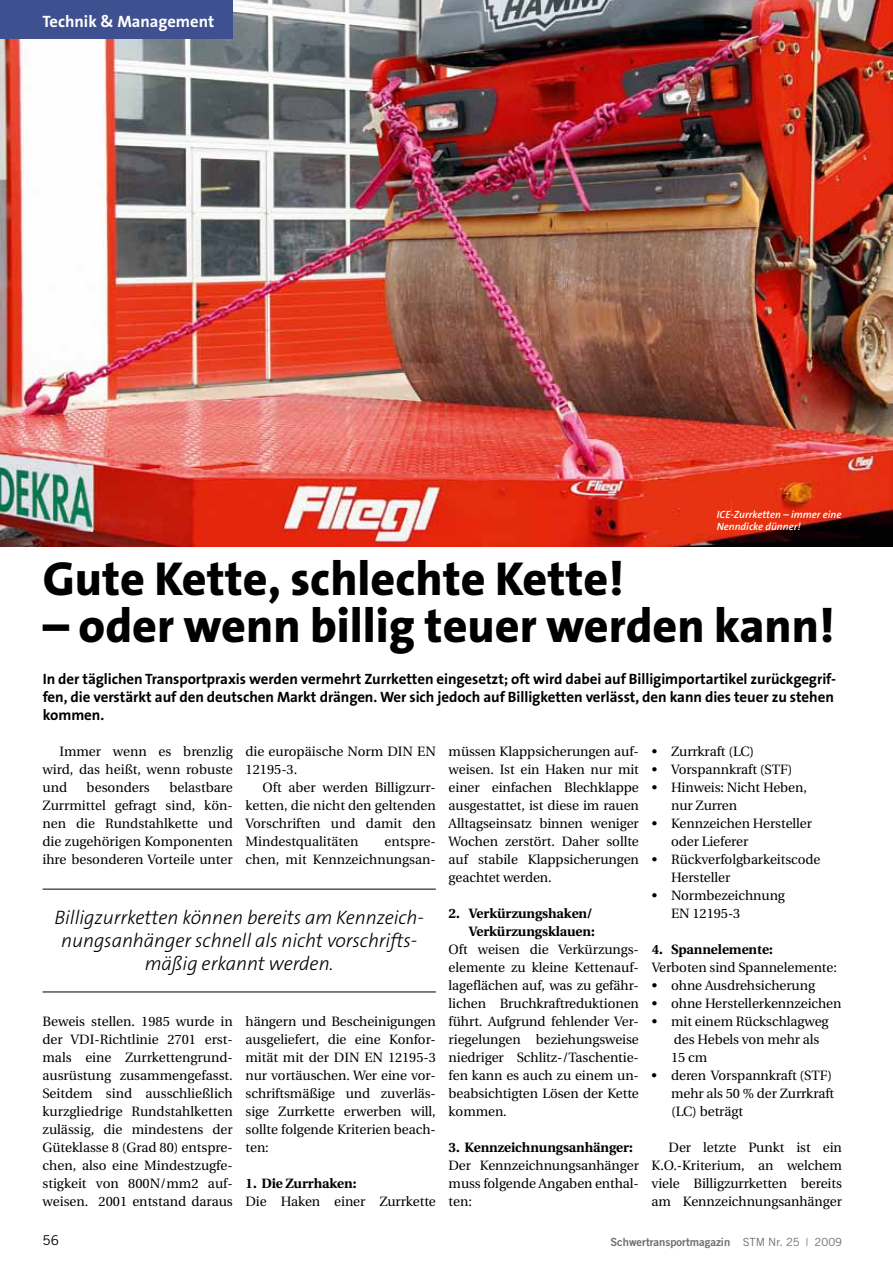
<style>
.page{position:relative;width:893px;height:1263px;background:#fff}
.page>*{position:absolute;margin:0;border:0;box-sizing:border-box;transform-origin:0 0}
.t1{font:800 48px "The Sans B8";color:#000}
.t2{font:italic 300 19.5px/23.4px "The Sans B3";letter-spacing:-.005em;color:#000;text-align:center}
.t3{font:700 16.5px "The Sans B7";color:#fff}
.t4{font:700 15px/18px "The Sans B7";letter-spacing:-.005em;color:#000}
.t5{font:13.5px/18px "Utopia";letter-spacing:-.005em;color:#000;text-align:justify}
.t6{font:700 13.5px/18px "Utopia";letter-spacing:-.005em;color:#000;text-align:right}
.t7{font:13.5px "Trade Gothic";color:#000}
.t8{font:11.25px "Trade Gothic Bold Two";color:#6e6e6e}
.t9{font:italic 600 10.5px/12.3px "The Sans B6";color:#fff}
.s1{font-family:"Trade Gothic"}
</style>
<div class="page">
<img style="left:0;top:0;width:893px;height:546px">
<div style="left:0;top:0;width:233px;height:39px;background:#3e5090"></div>
<hr style="left:43px;top:889px;width:393px;height:1px;background:#000">
<hr style="left:43px;top:991px;width:393px;height:1px;background:#000">
<p class="t3" style="left:43px;top:13px;width:173px">Technik &amp; Management</p>
<p class="t9" style="left:717px;top:509px;width:126px">ICE-Zurrketten – immer eine<br>Nenndicke dünner!</p>
<h1 class="t1" style="left:43px;top:553px;width:583px">Gute Kette, schlechte Kette!</h1>
<h1 class="t1" style="left:43px;top:600px;width:793px">– oder wenn billig teuer werden kann!</h1>
<p class="t4" style="left:43px;top:670px;width:795px">In der täglichen Transportpraxis werden vermehrt Zurrketten eingesetzt; oft wird dabei auf Billigimportartikel zurückgegrif&shy;fen, die verstärkt auf den deutschen Markt drängen. Wer sich jedoch auf Billigketten verlässt, den kann dies teuer zu stehen kommen.</p>
<p class="t5" style="left:43px;top:743px;width:192px;text-indent:17px">Immer wenn es brenzlig wird, das heißt, wenn robuste und</p>
<p class="t5" style="left:652px;top:742px;width:104px">• Zurrkraft (LC)</p>
<p class="t5" style="left:652px;top:760px;width:142px">• Vorspannkraft (STF)</p>
<p class="t5" style="left:671px;top:778px;width:137px;text-indent:-19px">• Hinweis: Nicht Heben, nur Zurren</p>
<p class="t5" style="left:671px;top:814px;width:142px;text-indent:-19px">• Kennzeichen Hersteller oder Lieferer</p>
<p class="t5" style="left:671px;top:850px;width:151px;text-indent:-19px">• Rückverfolgbarkeitscode<br>Hersteller</p>
<p class="t5" style="left:671px;top:886px;width:115px;text-indent:-19px">• Normbezeichnung<br>EN 12195-3</p>
<p class="t6" style="left:652px;top:940px;width:123px">4. Spannelemente:</p>
<p class="t5" style="left:652px;top:958px;width:187px">Verboten sind Spannelemente:</p>
<p class="t5" style="left:652px;top:976px;width:165px">• ohne Ausdrehsicherung</p>
<p class="t5" style="left:652px;top:994px;width:191px">• ohne Herstellerkennzeichen</p>
<p class="t5" style="left:671px;top:1012px;width:159px;text-align:left;text-indent:-19px">• mit einem Rückschlagweg des Hebels von mehr als<br>15 cm</p>
<p class="t5" style="left:671px;top:1066px;width:165px;text-align:left;text-indent:-19px">• deren Vorspannkraft (STF) mehr als 50 % der Zurrkraft (LC) beträgt</p>
<p class="t5" style="left:652px;top:1138px;width:192px;text-indent:17px">Der letzte Punkt ist ein K.O.-Kriterium, an welchem viele Billigzurrketten bereits am Kennzeichnungsanhänger</p>
<p class="t5" style="left:449px;top:743px;width:192px">müssen Klappsicherungen auf&shy;weisen. Ist ein Haken nur mit einer einfachen Blechklappe ausgestattet, ist diese im rauen Alltagseinsatz binnen weniger Wochen zerstört. Daher sollte auf stabile Klappsicherungen geachtet werden.</p>
<p class="t6" style="left:449px;top:904px;width:148px">2. Verkürzungshaken/<br>Verkürzungsklauen:</p>
<p class="t5" style="left:449px;top:941px;width:192px">Oft weisen die Verkürzungs&shy;elemente zu kleine Kettenauf&shy;lageflächen auf, was zu gefähr&shy;lichen Bruchkraftreduktionen führt. Aufgrund fehlender Ver&shy;riegelungen beziehungsweise niedriger Schlitz-/Taschentie&shy;fen kann es auch zu einem un&shy;beabsichtigten Lösen der Kette kommen.</p>
<p class="t6" style="left:449px;top:1138px;width:186px">3. Kennzeichnungsanhänger:</p>
<p class="t5" style="left:449px;top:1156px;width:192px">Der Kennzeichnungsanhänger muss folgende Angaben enthal&shy;ten:</p>
<p class="t5" style="left:246px;top:743px;width:192px">die europäische Norm DIN EN<br>12195-3.</p>
<p class="t5" style="left:246px;top:779px;width:192px;text-indent:17px">Oft aber werden Billigzurr&shy;ketten, die nicht den geltenden Vorschriften und damit den Mindestqualitäten</p>
<p class="t5" style="left:43px;top:779px;width:192px;text-indent:127px">belastbare Zurrmittel gefragt sind, kön&shy;nen die Rundstahlkette und die zugehörigen Komponenten ihre besonderen Vorteile unter</p>
<p class="t5" style="left:87px;top:779px;width:65px">besonders</p>
<p class="t5" style="left:246px;top:833px;width:192px;text-align:right">entspre-<br>chen, mit Kennzeichnungsan-</p>
<h2 class="t2" style="left:55px;top:906px;width:371px">Billigzurrketten können bereits am Kennzeich&shy;nungsanhänger schnell als nicht vorschrifts&shy;mäßig erkannt werden.</h2>
<p class="t5" style="left:246px;top:1013px;width:192px">hängern und Bescheinigungen ausgeliefert, die eine Konfor&shy;mität mit der DIN EN 12195-3 nur vortäuschen. Wer eine vor&shy;schriftsmäßige und zuverläs&shy;sige Zurrkette erwerben will, sollte folgende Kriterien beach&shy;ten:</p>
<p class="t6" style="left:246px;top:1174px;width:112px">1. Die Zurrhaken:</p>
<p class="t5" style="left:246px;top:1193px;width:192px">Die Haken einer Zurrkette</p>
<p class="t5" style="left:43px;top:1013px;width:192px">Beweis stellen. 1985 wurde in der VDI-Richtlinie 2701 erst&shy;mals eine Zurrkettengrund&shy;ausrüstung zusammengefasst.<br>Seitdem sind ausschließlich kurzgliedrige Rundstahlketten zulässig, die mindestens der Güteklasse 8 (Grad 80) entspre&shy;chen, also eine Mindestzugfe&shy;stigkeit von 800N/mm2 auf&shy;weisen. 2001 entstand daraus</p>
<p class="t7" style="left:43px;top:1232px;width:18px">56</p>
<p class="t8" style="left:610px;top:1235px;width:233px">Schwertransportmagazin <span class="s1">STM Nr. 25 | 2009</span></p>
</div>
